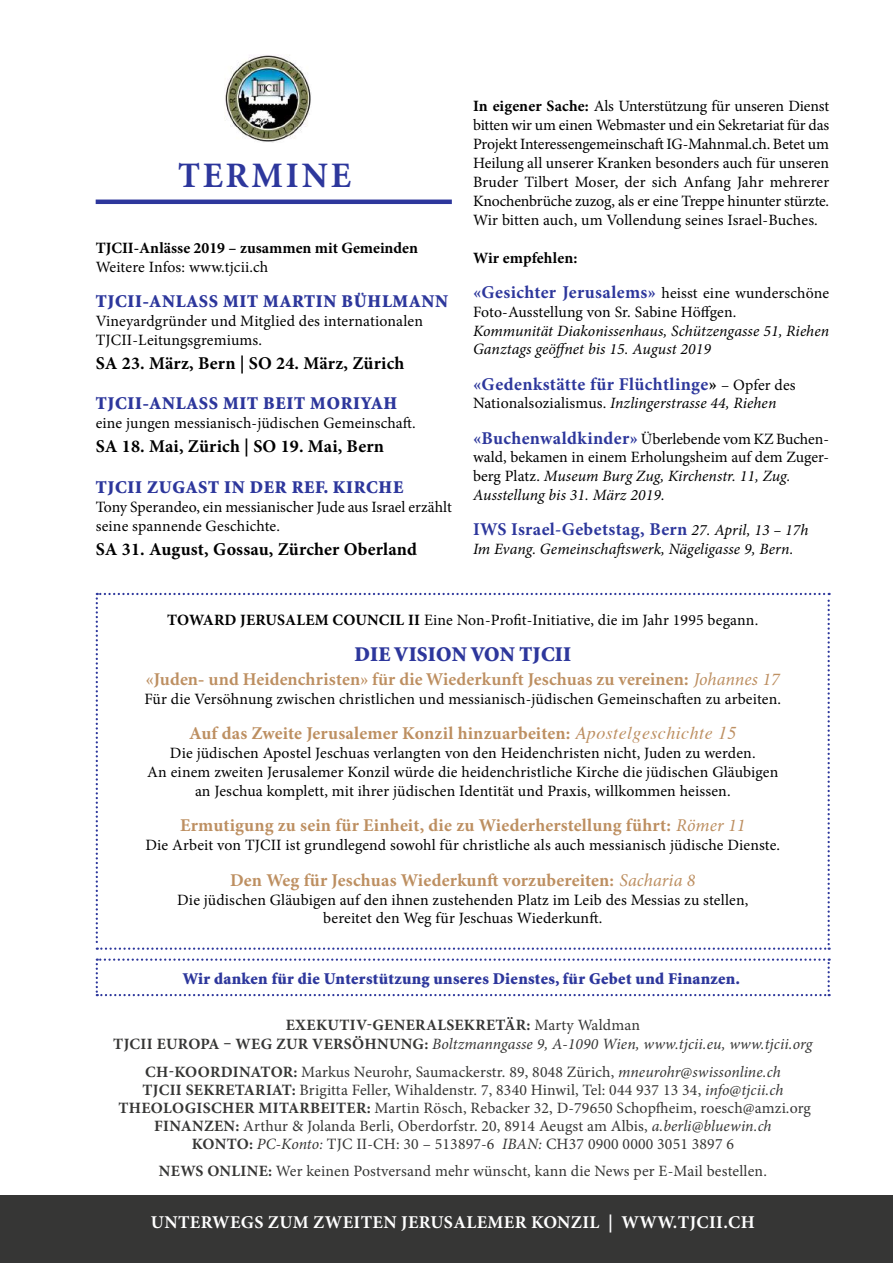
<style>
.page{position:relative;width:893px;height:1263px;background:#fff}
.page>*{position:absolute;margin:0;border:0;box-sizing:border-box;transform-origin:0 0}
.t1{font:700 35.85px "Minion";letter-spacing:.08em;color:#2d379c}
.t2{font:900 21px "Minion";letter-spacing:.01em;color:#2d379c}
.t3{font:700 18px "Minion Pro";letter-spacing:.01em;color:#bd8f61}
.t4{font:700 18px "Minion Pro";letter-spacing:.01em;color:#000}
.t5{font:900 18px "Minion";letter-spacing:.04em;color:#2d379c}
.t6{font:700 18px "Minion Pro";letter-spacing:.02em;color:#2d379c}
.t7{font:700 18px "Minion";letter-spacing:.01em;color:#bd8f61}
.t8{font:700 18px "Minion Pro";letter-spacing:.02em;color:#fff}
.t9{font:900 16.5px "Minion";letter-spacing:.02em;color:#2d379c}
.t10{font:15.75px/18.9px "Minion Pro";letter-spacing:.005em;color:#000}
.t11{font:15.75px/18px "Minion Pro";letter-spacing:.01em;color:#363635;text-align:center}
.t12{font:italic 15.75px/18.9px "Minion Pro";letter-spacing:.005em;color:#000}
.t13{font:700 15.75px/18.9px "Minion Pro";letter-spacing:.02em;color:#363635;text-align:center}
.t14{font:700 15.75px "Minion Pro";color:#000}
.s1{font-weight:700}
.s2{font-weight:700;font-size:18px;color:#2d379c}
.s3{color:#000}
.s4{font-weight:400;font-size:15.75px;color:#000}
.s5{font-style:normal}
.s6{font-style:italic}
.s7{font-weight:400;font-style:italic;font-size:15.75px;color:#000}
.s8{font-family:"Minion Pro";font-weight:400;font-style:italic}
.s9{font-family:"Times";font-weight:400;font-style:italic}
.s10{font-weight:400;font-style:italic}
.s11{font-weight:400}
</style>
<div class="page">
<img style="left:225px;top:55px;width:86px;height:87px">
<hr style="left:96px;top:200px;width:356px;height:4px;background:#2d379c">
<svg style="left:96px;top:958px;width:734px;height:38px"></svg>
<svg style="left:96px;top:593px;width:734px;height:357px"></svg>
<div style="left:0;top:1195px;width:893px;height:68px;background:#363635"></div>
<h1 class="t1" style="left:178px;top:158px;width:174px">TERMINE</h1>
<p class="t14" style="left:96px;top:237px;width:324px">TJCII-Anlässe 2019 – zusammen mit Gemeinden</p>
<p class="t10" style="left:96px;top:257px;width:174px">Weitere Infos: www.tjcii.ch</p>
<p class="t5" style="left:96px;top:292px;width:354px">TJCII-ANLASS MIT MARTIN BÜHLMANN</p>
<p class="t10" style="left:96px;top:311px;width:329px">Vineyardgründer und Mitglied des internationalen<br>TJCII-Leitungsgremiums.</p>
<p class="t4" style="left:96px;top:350px;width:310px">SA 23. März, Bern | SO 24. März, Zürich</p>
<p class="t5" style="left:96px;top:394px;width:303px">TJCII-ANLASS MIT BEIT MORIYAH</p>
<p class="t10" style="left:96px;top:414px;width:322px">eine jungen messianisch--jüdischen Gemeinschaft.</p>
<p class="t4" style="left:96px;top:434px;width:290px">SA 18. Mai, Zürich | SO 19. Mai, Bern</p>
<p class="t5" style="left:96px;top:478px;width:309px">TJCII ZUGAST IN DER REF. KIRCHE</p>
<p class="t10" style="left:96px;top:497px;width:358px">Tony Sperandeo, ein messianischer Jude aus Israel erzählt seine spannende Geschichte.</p>
<p class="t4" style="left:96px;top:536px;width:323px">SA 31. August, Gossau, Zürcher Oberland</p>
<p class="t10" style="left:473px;top:97px;width:358px;text-align:justify"><span class="s1">In eigener Sache:</span> Als Unterstützung für unseren Dienst bitten wir um einen Webmaster und ein Sekretariat für das Projekt Interessengemeinschaft IG-Mahnmal.ch. Betet um Heilung all unserer Kranken besonders auch für unseren Bruder Tilbert Moser, der sich Anfang Jahr mehrerer Knochenbrüche zuzog, als er eine Treppe hinunter stürzte.<br>Wir bitten auch, um Vollendung seines Israel-Buches.</p>
<p class="t14" style="left:473px;top:246px;width:106px">Wir empfehlen:</p>
<p class="t10" style="left:473px;top:283px;width:358px"><span class="s2">«Gesichter Jerusalems»</span> heisst eine wunderschöne<br>Foto-Ausstellung von Sr. Sabine Höffgen.</p>
<p class="t12" style="left:473px;top:321px;width:358px">Kommunität Diakonissenhaus, Schützengasse 51, Riehen<br>Ganztags geöffnet bis 15. August 2019</p>
<p class="t6" style="left:473px;top:371px;width:324px">«Gedenkstätte für Flüchtlinge<span class="s3">»</span> <span class="s4">– Opfer des</span></p>
<p class="t12" style="left:473px;top:394px;width:305px"><span class="s5">Nationalsozialismus.</span> Inzlingerstrasse 44, Riehen</p>
<p class="t10" style="left:473px;top:429px;width:358px"><span class="s2">«Buchenwaldkinder»</span> Überlebende vom KZ Buchen&shy;wald, bekamen in einem Erholungsheim auf dem Zuger&shy;berg Platz. <span class="s6">Museum Burg Zug, Kirchenstr. 11, Zug.<br>Ausstellung bis 31. März 2019.</span></p>
<p class="t6" style="left:473px;top:517px;width:337px">IWS Israel-Gebetstag, Bern <span class="s7">27. April, 13 – 17h</span></p>
<p class="t12" style="left:473px;top:540px;width:322px">Im Evang. Gemeinschaftswerk, Nägeligasse 9, Bern.</p>
<p class="t10" style="left:167px;top:610px;width:592px"><span class="s1">TOWARD JERUSALEM COUNCIL II</span> Eine Non-Profit-Initiative, die im Jahr 1995 begann.</p>
<h2 class="t2" style="left:354px;top:643px;width:218px">DIE VISION VON TJCII</h2>
<p class="t7" style="left:146px;top:670px;width:635px">«Juden- und Heidenchristen» für die Wiederkunft Jeschuas zu vereinen: <span class="s8">Johannes 17</span></p>
<p class="t10" style="left:144px;top:689px;width:638px">Für die Versöhnung zwischen christlichen und messianisch-jüdischen Gemeinschaften zu arbeiten.</p>
<p class="t3" style="left:189px;top:721px;width:549px">Auf das Zweite Jerusalemer Konzil hinzuarbeiten: <span class="s9">Apostelgeschichte 15</span></p>
<p class="t10" style="left:147px;top:744px;width:633px;text-align:center">Die jüdischen Apostel Jeschuas verlangten von den Heidenchristen nicht, Juden zu werden.<br>An einem zweiten Jerusalemer Konzil würde die heidenchristliche Kirche die jüdischen Gläubigen an Jeschua komplett, mit ihrer jüdischen Identität und Praxis, willkommen heissen.</p>
<p class="t3" style="left:180px;top:813px;width:567px">Ermutigung zu sein für Einheit, die zu Wiederherstellung führt: <span class="s10">Römer 11</span></p>
<p class="t10" style="left:145px;top:836px;width:636px">Die Arbeit von TJCII ist grundlegend sowohl für christliche als auch messianisch jüdische Dienste.</p>
<p class="t3" style="left:230px;top:867px;width:467px">Den Weg für Jeschuas Wiederkunft vorzubereiten: <span class="s10">Sacharia 8</span></p>
<p class="t10" style="left:177px;top:890px;width:573px;text-align:center">Die jüdischen Gläubigen auf den ihnen zustehenden Platz im Leib des Messias zu stellen, bereitet den Weg für Jeschuas Wiederkunft.</p>
<p class="t9" style="left:183px;top:971px;width:558px">Wir danken für die Unterstützung unseres Dienstes, für Gebet und Finanzen.</p>
<p class="t13" style="left:113px;top:1015px;width:701px">EXEKUTIV-GENERALSEKRETÄR: <span class="s11">Marty Waldman<br></span>TJCII EUROPA – WEG ZUR VERSÖHNUNG: <span class="s10">Boltzmanngasse 9, A-1090 Wien, www.tjcii.eu, www.tjcii.org</span></p>
<p class="t11" style="left:118px;top:1063px;width:694px"><span class="s1">CH-KOORDINATOR:</span> Markus Neurohr, Saumackerstr. 89, 8048 Zürich, <span class="s6">mneurohr@swissonline.ch<br></span><span class="s1">TJCII SEKRETARIAT:</span> Brigitta Feller, Wihaldenstr. 7, 8340 Hinwil, Tel: 044 937 13 34, <span class="s6">info@tjcii.ch </span><span class="s1">THEOLOGISCHER MITARBEITER:</span> Martin Rösch, Rebacker 32, D-79650 Schopfeim, roesch@amzi.org <span class="s1">FINANZEN:</span> Arthur &amp; Jolanda Berli, Oberdorfstr. 20, 8914 Aeugst am Albis, <span class="s6">a.berli@bluewin.ch<br></span><span class="s1">KONTO:</span> <span class="s6">PC-Konto:</span> TJC II-CH: 30 – 513897-6 <span class="s6">IBAN:</span> CH37 0900 0000 3051 3897 6</p>
<p class="t11" style="left:159px;top:1162px;width:609px"><span class="s1">NEWS ONLINE:</span> Wer keinen Postversand mehr wünscht, kann die News per E-Mail bestellen.</p>
<p class="t8" style="left:151px;top:1209px;width:605px">UNTERWEGS ZUM ZWEITEN JERUSALEMER KONZIL | WWW.TJCII.CH</p>
</div>
